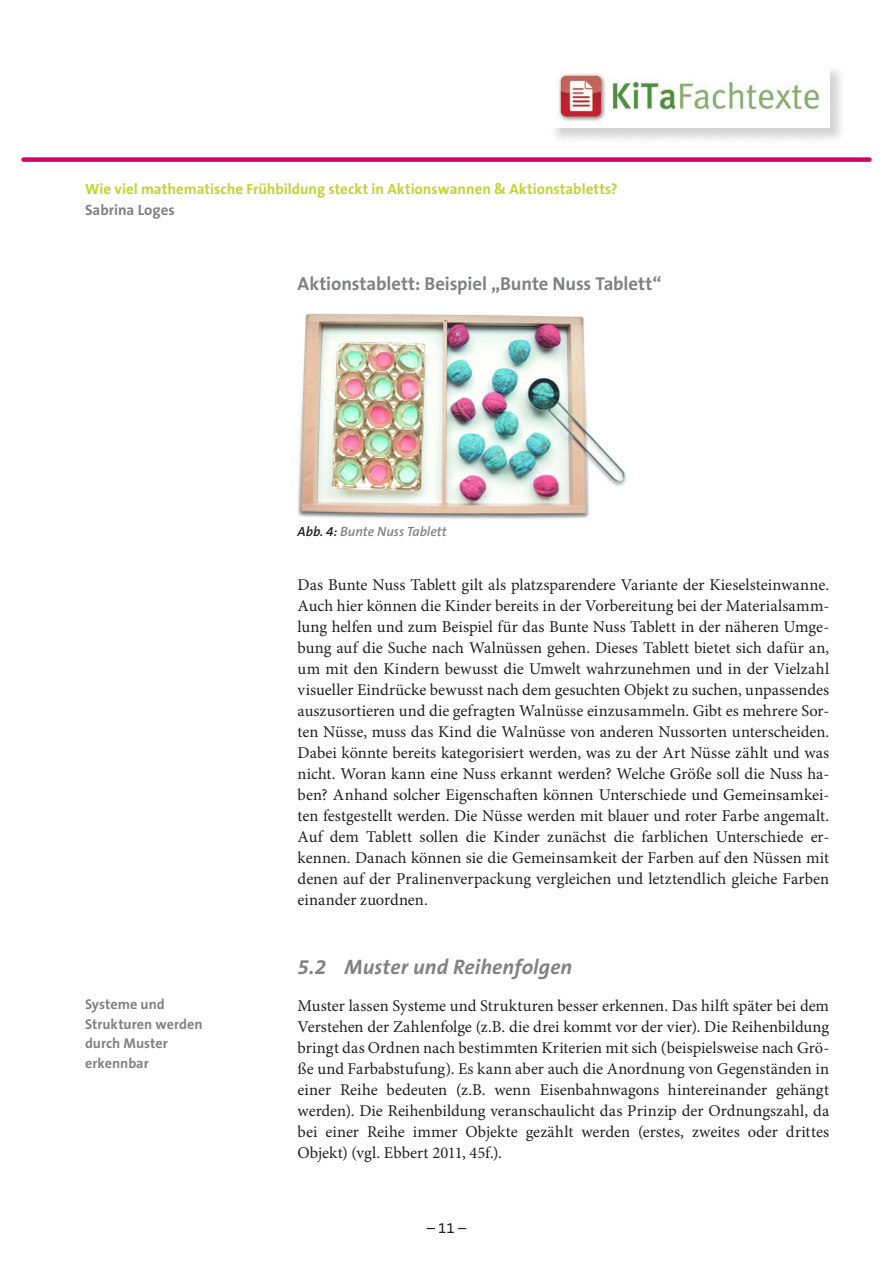
<style>
.page{position:relative;width:893px;height:1263px;background:#fff}
.page>*{position:absolute;margin:0;border:0;box-sizing:border-box;transform-origin:0 0}
.Überschrift_2{font:italic 700 21px "The Sans B7";letter-spacing:.005em;color:#808285}
.Überschrift_3{font:700 18.75px "The Sans B7";letter-spacing:-.005em;color:#808285}
.Studientext-Fließtex{font:16.5px/21px "Minion Pro";color:#231f20;text-align:justify}
.t1{font:700 15px "The Sans B7";color:#bed630}
.t2{font:700 15px "The Sans B7";color:#808285}
.t3{font:15px "The Sans B5 Plain";color:#231f20}
.t4{font:700 14.25px/19.5px "The Sans B7";color:#808285}
.Bildunterschrift{font:italic 600 13.5px "The Sans B6";color:#808285}
.s1{color:#231f20}
</style>
<div class="page">
<div style="left:24px;top:157px;width:845px;height:5px;background:#d10364"></div>
<div style="left:548px;top:63px;width:298px;height:82px;background:#231f20;opacity:.2"></div>
<img style="left:549px;top:64px;width:280px;height:64px">
<img style="left:298px;top:313px;width:329px;height:206px">
<p class="t1" style="left:85px;top:181px;width:534px">Wie viel mathematische Frühbildung steckt in Aktionswannen &amp; Aktionstabletts?</p>
<p class="t2" style="left:85px;top:202px;width:91px">Sabrina Loges</p>
<p class="Überschrift_3" style="left:298px;top:274px;width:365px">Aktionstablett: Beispiel „Bunte Nuss Tablett“</p>
<p class="Bildunterschrift" style="left:298px;top:524px;width:151px"><span class="s1">Abb. 4:</span> Bunte Nuss Tablett</p>
<p class="t4" style="left:85px;top:995px;width:119px">Systeme und<br>Strukturen werden durch Muster erkennbar</p>
<p class="Studientext-Fließtex" style="left:298px;top:575px;width:533px">Das Bunte Nuss Tablett gilt als platzsparendere Variante der Kieselsteinwanne.<br>Auch hier können die Kinder bereits in der Vorbereitung bei der Materialsamm&shy;lung helfen und zum Beispiel für das Bunte Nuss Tablett in der näheren Umge&shy;bung auf die Suche nach Walnüssen gehen. Dieses Tablett bietet sich dafür an, um mit den Kindern bewusst die Umwelt wahrzunehmen und in der Vielzahl visueller Eindrücke bewusst nach dem gesuchten Objekt zu suchen, unpassendes auszusortieren und die gefragten Walnüsse einzusammeln. Gibt es mehrere Sor&shy;ten Nüsse, muss das Kind die Walnüsse von anderen Nussorten unterscheiden.<br>Dabei könnte bereits kategorisiert werden, was zu der Art Nüsse zählt und was nicht. Woran kann eine Nuss erkannt werden? Welche Größe soll die Nuss ha&shy;ben? Anhand solcher Eigenschaften können Unterschiede und Gemeinsamkei&shy;ten festgestellt werden. Die Nüsse werden mit blauer und roter Farbe angemalt.<br>Auf dem Tablett sollen die Kinder zunächst die farblichen Unterschiede er&shy;kennen. Danach können sie die Gemeinsamkeit der Farben auf den Nüssen mit denen auf der Pralinenverpackung vergleichen und letztendlich gleiche Farben einander zuordnen.</p>
<p class="Überschrift_2" style="left:298px;top:955px;width:276px">5.2 Muster und Reihenfolgen</p>
<p class="Studientext-Fließtex" style="left:298px;top:995px;width:533px">Muster lassen Systeme und Strukturen besser erkennen. Das hilft später bei dem Verstehen der Zahlenfolge (z.B. die drei kommt vor der vier). Die Reihenbildung bringt das Ordnen nach bestimmten Kriterien mit sich (beispielsweise nach Grö&shy;ße und Farbabstufung). Es kann aber auch die Anordnung von Gegenständen in einer Reihe bedeuten (z.B. wenn Eisenbahnwagons hintereinander gehängt werden). Die Reihenbildung veranschaulicht das Prinzip der Ordnungszahl, da bei einer Reihe immer Objekte gezählt werden (erstes, zweites oder drittes Objekt) (vgl. Ebbert 2011, 45f.).</p>
<p class="t3" style="left:427px;top:1219px;width:41px">– 11 –</p>
</div>
